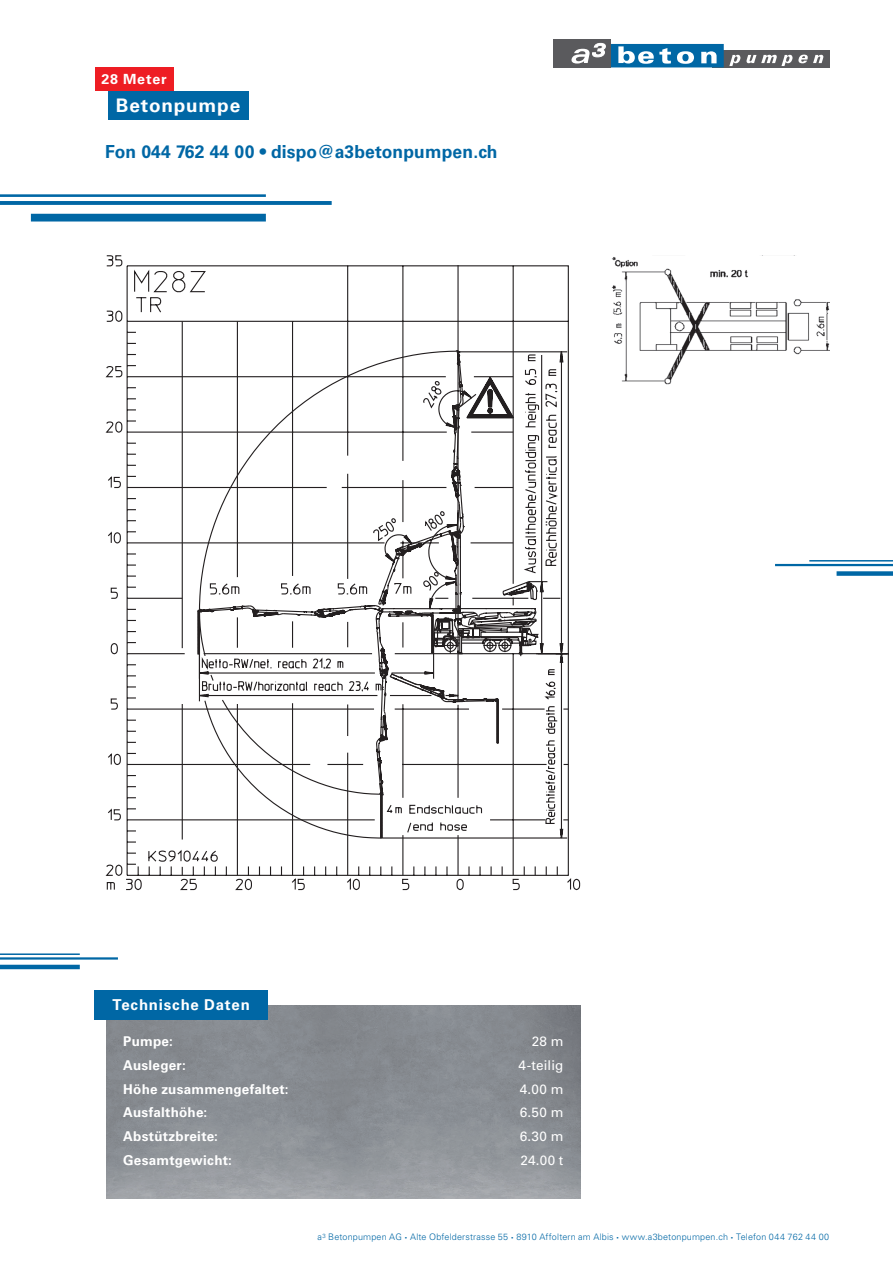
<style>
.page{position:relative;width:893px;height:1263px;background:#fff}
.page>*{position:absolute;margin:0;border:0;box-sizing:border-box;transform-origin:0 0}
.t1{font:700 18.6px "Univers LT Std";letter-spacing:.045em;color:#fff}
.t2{font:700 18px "Univers LT Std";letter-spacing:.01em;color:#0067a5}
.t3{font:700 15px "Univers LT Std";letter-spacing:.055em;color:#fff}
.t4{font:700 13.95px "Univers LT Std";letter-spacing:.06em;color:#fff}
.t5{font:700 13.5px "Univers LT Std";letter-spacing:.015em;color:#fff}
.t6{font:13.5px "Univers LT Std";letter-spacing:.01em;color:#fff}
.t7{font:300 9px "Univers LT Std";letter-spacing:.02em;color:#0067a5}
.s1{font-family:"Rawson Alt";font-weight:400}
</style>
<div class="page">
<hr style="left:775px;top:564px;width:118px;height:2px;background:#0067a5">
<div style="left:837px;top:571px;width:56px;height:5px;background:#0067a5"></div>
<hr style="left:809px;top:560px;width:84px;height:1px;background:#0067a5">
<hr style="left:0;top:957px;width:118px;height:2px;background:#0067a5">
<hr style="left:0;top:965px;width:80px;height:4px;background:#0067a5">
<hr style="left:0;top:953px;width:80px;height:2px;background:#0067a5">
<div style="left:712px;top:50px;width:117px;height:17px;background:#5a5a5d"></div>
<div style="left:602px;top:44px;width:122px;height:23px;background:#0067a5"></div>
<div style="left:553px;top:39px;width:58px;height:28px;background:#5a5a5d"></div>
<svg style="left:618px;top:46px;width:53px;height:18px"></svg>
<svg style="left:677px;top:51px;width:17px;height:13px"></svg>
<svg style="left:701px;top:51px;width:16px;height:12px"></svg>
<svg style="left:729px;top:55px;width:11px;height:11px"></svg>
<svg style="left:746px;top:55px;width:46px;height:11px"></svg>
<svg style="left:798px;top:55px;width:25px;height:8px"></svg>
<svg style="left:571px;top:43px;width:35px;height:21px"></svg>
<svg style="left:0;top:201px;width:332px;height:4px"></svg>
<div style="left:31px;top:214px;width:235px;height:7px;background:#0067a5"></div>
<hr style="left:0;top:194px;width:266px;height:3px;background:#0067a5">
<svg style="left:106px;top:255px;width:474px;height:635px"></svg>
<svg style="left:420px;top:821px;width:48px;height:10px"></svg>
<img style="left:611px;top:257px;width:218px;height:127px">
<div style="left:95px;top:67px;width:78px;height:24px;background:#ee1d23"></div>
<div style="left:108px;top:91px;width:140px;height:29px;background:#0067a5"></div>
<img style="left:106px;top:1006px;width:474px;height:193px">
<div style="left:95px;top:990px;width:173px;height:29px;background:#0067a5"></div>
<h3 class="t4" style="left:101px;top:71px;width:67px">28 Meter</h3>
<h1 class="t1" style="left:116px;top:95px;width:126px">Betonpumpe</h1>
<h2 class="t2" style="left:105px;top:141px;width:394px">Fon 044 762 44 00 • dispo@a3betonpumpen.ch</h2>
<h3 class="t3" style="left:113px;top:996px;width:139px">Technische Daten</h3>
<h3 class="t5" style="left:123px;top:1034px;width:51px">Pumpe:</h3>
<h3 class="t6" style="left:532px;top:1033px;width:33px">28 m</h3>
<h3 class="t5" style="left:123px;top:1057px;width:64px">Ausleger:</h3>
<h3 class="t6" style="left:519px;top:1057px;width:46px">4-teilig</h3>
<h3 class="t5" style="left:123px;top:1081px;width:167px">Höhe zusammengefaltet:</h3>
<h3 class="t6" style="left:520px;top:1081px;width:45px">4.00 m</h3>
<h3 class="t5" style="left:123px;top:1105px;width:85px">Ausfalthöhe:</h3>
<h3 class="t6" style="left:520px;top:1104px;width:45px">6.50 m</h3>
<h3 class="t5" style="left:123px;top:1128px;width:96px">Abstützbreite:</h3>
<h3 class="t6" style="left:520px;top:1128px;width:45px">6.30 m</h3>
<h3 class="t5" style="left:123px;top:1152px;width:110px">Gesamtgewicht:</h3>
<h3 class="t6" style="left:521px;top:1152px;width:44px">24.00 t</h3>
<p class="t7" style="left:317px;top:1231px;width:513px">a<sup>3</sup> Betonpumpen AG <span class="s1">•</span> Alte Obfelderstrasse 55 <span class="s1">•</span> 8910 Affoltern am Albis <span class="s1">•</span> www.a3betonpumpen.ch <span class="s1">•</span> Telefon 044 762 44 00</p>
</div>
